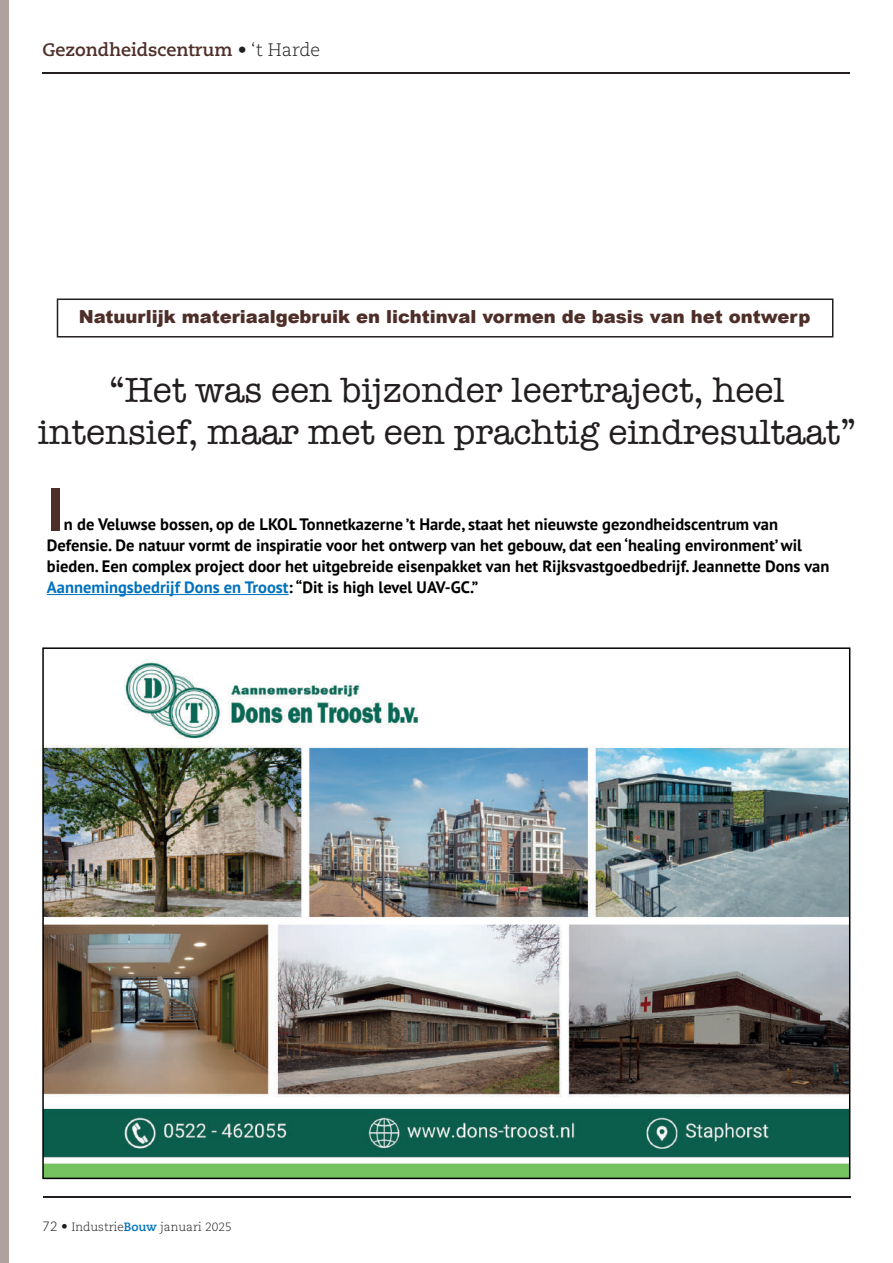
<style>
.page{position:relative;width:893px;height:1263px;background:#fff}
.page>*{position:absolute;margin:0;border:0;box-sizing:border-box;transform-origin:0 0}
.t1{font:700 60px "PT Sans";color:#4e2e28}
.t2{font:36px/42px "American Typewriter";color:#231f20;text-align:center}
.t3{font:900 18px "Arial";color:#4e2e28}
.t4{font:700 18px "Caecilia LT Pro 75";color:#4e2e28}
.t5{font:700 16.5px/21px "PT Sans";color:#000}
.t6{font:300 12px "Caecilia LT Pro 45";color:#231f20}
.s1{font-family:"Caecilia LT Pro 45";font-weight:300;color:#231f20}
.s2{color:#0072bc}
.s3{font-size:13.5px}
.s4{font-family:"Caecilia LT Pro 75";font-weight:700;color:#0072bc}
</style>
<div class="page">
<hr style="left:43px;top:1197px;width:808px;height:1px;background:#231f20">
<hr style="left:47px;top:594px;width:242px;height:1px;background:#0072bc">
<hr style="left:43px;top:72px;width:807px;height:1px;background:#231f20">
<div style="left:0;top:0;width:8px;height:1263px;background:#afa19e"></div>
<div style="left:57px;top:298px;width:776px;height:39px;border:2px solid #231f20"></div>
<img style="left:45px;top:660px;width:802px;height:516px">
<p class="t4" style="left:43px;top:38px;width:279px">Gezondheidscentrum <span class="s1">• ‘t Harde</span></p>
<p class="t3" style="left:79px;top:303px;width:733px">Natuurlijk materiaalgebruik en lichtinval vormen de basis van het ontwerp</p>
<h2 class="t2" style="left:38px;top:368px;width:820px">“Het was een bijzonder leertraject, heel intensief, maar met een prachtig eindresultaat”</h2>
<h1 class="t1" style="left:47px;top:469px;width:19px">I</h1>
<p class="t5" style="left:47px;top:514px;width:784px;text-indent:17px">n de Veluwse bossen, op de LKOL Tonnetkazerne ’t Harde, staat het nieuwste gezondheidscentrum van Defensie. De natuur vormt de inspiratie voor het ontwerp van het gebouw, dat een ‘healing environment’ wil bieden. Een complex project door het uitgebreide eisenpakket van het Rijksvastgoedbedrijf. Jeannette Dons van <span class="s2">Aannemingsbedrijf Dons en Troost</span>: “Dit is high level UAV-GC.”</p>
<p class="t6" style="left:43px;top:1219px;width:191px"><span class="s3">72 •</span> Industrie<span class="s4">Bouw</span> januari 2025</p>
</div>
